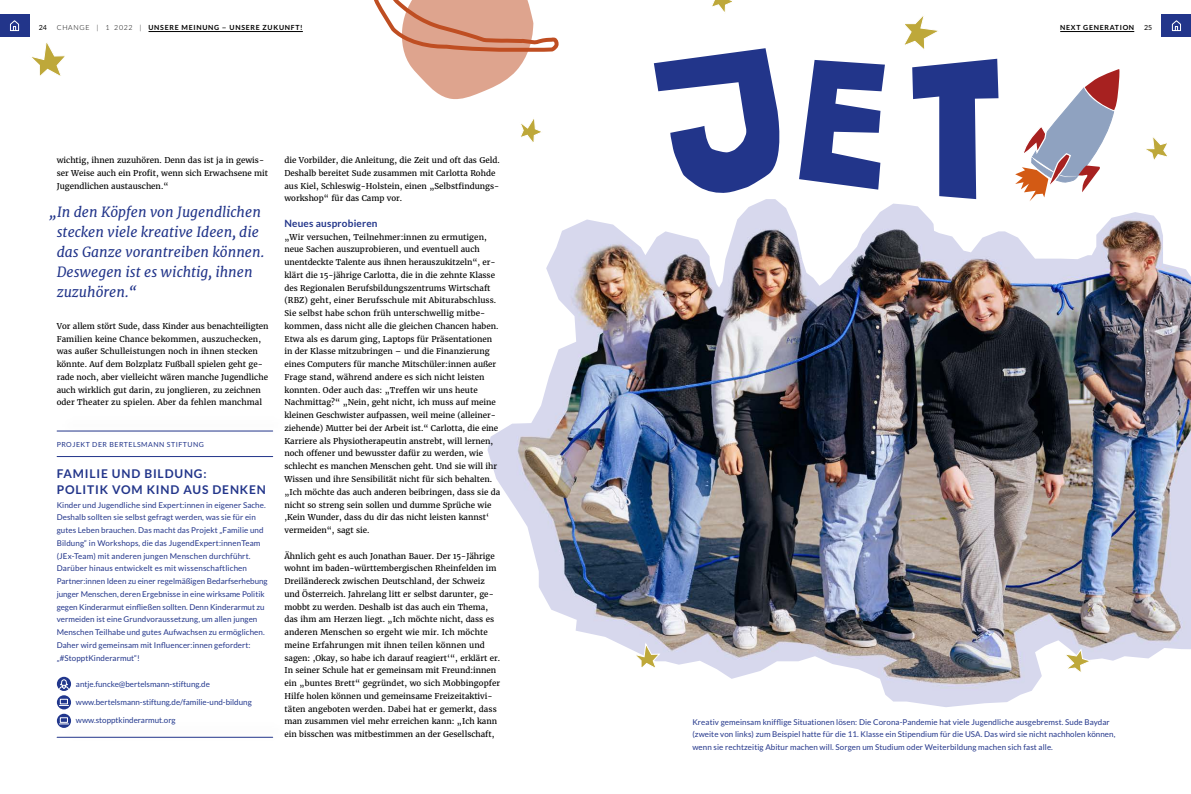
<style>
.page{position:relative;width:1191px;height:794px;background:#fff}
.page>*{position:absolute;margin:0;border:0;box-sizing:border-box;transform-origin:0 0}
.t1{font:italic 14px/20px "Merriweather";color:#22358a}
.t2{font:700 12px/16px "Lato";letter-spacing:.07em;color:#22358a}
.t3{font:700 10px "Lato";letter-spacing:.02em;color:#22358a}
.t4{font:8px/12.8px "Merriweather";color:#000}
.t5{font:8px/12.8px "Lato";letter-spacing:.01em;color:#22358a}
.t6{font:8px "Lato";color:#21378d}
.t7{font:700 7px "Lato";letter-spacing:.1em;color:#000}
.t8{font:7px "Lato";letter-spacing:.07em;color:#22358a}
.t9{font:7px "Lato";color:#000}
.s1{font-weight:300}
</style>
<div class="page">
<svg style="left:912px;top:59px;width:86px;height:140px"></svg>
<img style="left:487px;top:199px;width:704px;height:508px">
<hr style="left:57px;top:430px;width:216px;height:1px;background:#22358a">
<hr style="left:57px;top:456px;width:216px;height:1px;background:#22358a">
<div style="left:57px;top:677px;width:14px;height:14px;background:#21378d;border-radius:50%"></div>
<svg style="left:59px;top:679px;width:10px;height:11px"></svg>
<div style="left:57px;top:695px;width:14px;height:14px;background:#21378d;border-radius:50%"></div>
<svg style="left:59px;top:698px;width:10px;height:8px"></svg>
<hr style="left:57px;top:737px;width:216px;height:1px;background:#22358a">
<svg style="left:1015px;top:69px;width:105px;height:132px"></svg>
<svg style="left:654px;top:48px;width:126px;height:145px"></svg>
<svg style="left:799px;top:60px;width:86px;height:130px"></svg>
<svg style="left:374px;top:0;width:185px;height:99px"></svg>
<svg style="left:633px;top:642px;width:27px;height:27px"></svg>
<svg style="left:712px;top:0;width:20px;height:12px"></svg>
<svg style="left:1063px;top:648px;width:28px;height:26px"></svg>
<svg style="left:521px;top:119px;width:20px;height:23px"></svg>
<svg style="left:32px;top:43px;width:33px;height:33px"></svg>
<svg style="left:1146px;top:137px;width:21px;height:23px"></svg>
<svg style="left:904px;top:16px;width:34px;height:33px"></svg>
<svg style="left:57px;top:713px;width:14px;height:15px"></svg>
<svg style="left:59px;top:717px;width:10px;height:7px"></svg>
<div style="left:0;top:14px;width:29px;height:23px;background:#22358a"></div>
<svg style="left:10px;top:20px;width:9px;height:11px"></svg>
<hr style="left:148px;top:31px;width:155px;height:1px;background:#000">
<div style="left:1161px;top:14px;width:30px;height:23px;background:#22358a"></div>
<svg style="left:1171px;top:20px;width:10px;height:11px"></svg>
<hr style="left:1060px;top:31px;width:74px;height:1px;background:#000">
<p class="t9" style="left:39px;top:23px;width:10px">24</p>
<p class="t7" style="left:57px;top:23px;width:248px"><span class="s1">CHANGE | 1 2022 |</span> UNSERE MEINUNG – UNSERE ZUKUNFT!</p>
<p class="t7" style="left:1060px;top:23px;width:76px">NEXT GENERATION</p>
<p class="t9" style="left:1144px;top:23px;width:10px">25</p>
<p class="t4" style="left:57px;top:154px;width:213px">wichtig, ihnen zuzuhören. Denn das ist ja in gewis&shy;ser Weise auch ein Profit, wenn sich Erwachsene mit<br>Jugendlichen austauschen.“</p>
<h1 class="t1" style="left:57px;top:202px;width:209px;text-indent:-8px">„In den Köpfen von Jugendlichen stecken viele kreative Ideen, die das Ganze vorantreiben können.<br>Deswegen ist es wichtig, ihnen zuzuhören.“</h1>
<p class="t4" style="left:57px;top:319px;width:213px">Vor allem stört Sude, dass Kinder aus benachteiligten Familien keine Chance bekommen, auszuchecken, was außer Schulleistungen noch in ihnen stecken könnte. Auf dem Bolzplatz Fußball spielen geht ge&shy;rade noch, aber vielleicht wären manche Jugendliche auch wirklich gut darin, zu jonglieren, zu zeichnen oder Theater zu spielen. Aber da fehlen manchmal</p>
<p class="t8" style="left:57px;top:440px;width:149px">PROJEKT DER BERTELSMANN STIFTUNG</p>
<h2 class="t2" style="left:57px;top:466px;width:211px">FAMILIE UND BILDUNG:<br>POLITIK VOM KIND AUS DENKEN</h2>
<p class="t5" style="left:57px;top:498px;width:212px">Kinder und Jugendliche sind Expert:innen in eigener Sache.<br>Deshalb sollten sie selbst gefragt werden, was sie für ein gutes Leben brauchen. Das macht das Projekt „Familie und Bildung“ in Workshops, die das JugendExpert:innenTeam (JEx-Team) mit anderen jungen Menschen durchführt.<br>Darüber hinaus entwickelt es mit wissenschaftlichen Partner:innen Ideen zu einer regelmäßigen Bedarfserhebung junger Menschen, deren Ergebnisse in eine wirksame Politik gegen Kinderarmut einfließen sollten. Denn Kinderarmut zu vermeiden ist eine Grundvoraussetzung, um allen jungen Menschen Teilhabe und gutes Aufwachsen zu ermöglichen.<br>Daher wird gemeinsam mit Influencer:innen gefordert: „#StopptKinderarmut“!</p>
<p class="t6" style="left:76px;top:680px;width:135px">antje.funcke@bertelsmann-stiftung.de</p>
<p class="t6" style="left:76px;top:698px;width:177px">www.bertelsmann-stiftung.de/familie-und-bildung</p>
<p class="t6" style="left:76px;top:716px;width:101px">www.stopptkinderarmut.org</p>
<p class="t4" style="left:284px;top:154px;width:217px">die Vorbilder, die Anleitung, die Zeit und oft das Geld.<br>Deshalb bereitet Sude zusammen mit Carlotta Rohde aus Kiel, Schleswig-Holstein, einen „Selbstfindungs&shy;workshop“ für das Camp vor.</p>
<p class="t3" style="left:284px;top:217px;width:95px">Neues ausprobieren</p>
<p class="t4" style="left:284px;top:230px;width:217px">„Wir versuchen, Teilnehmer:innen zu ermutigen, neue Sachen auszuprobieren, und eventuell auch unentdeckte Talente aus ihnen herauszukitzeln“, er&shy;klärt die 15-jährige Carlotta, die in die zehnte Klasse des Regionalen Berufsbildungszentrums Wirtschaft (RBZ) geht, einer Berufsschule mit Abiturabschluss.<br>Sie selbst habe schon früh unterschwellig mitbe&shy;kommen, dass nicht alle die gleichen Chancen haben.<br>Etwa als es darum ging, Laptops für Präsentationen in der Klasse mitzubringen – und die Finanzierung eines Computers für manche Mitschüler:innen außer Frage stand, während andere es sich nicht leisten konnten. Oder auch das: „Treffen wir uns heute Nachmittag?“ „Nein, geht nicht, ich muss auf meine kleinen Geschwister aufpassen, weil meine (alleiner&shy;ziehende) Mutter bei der Arbeit ist.“ Carlotta, die eine Karriere als Physiotherapeutin anstrebt, will lernen, noch offener und bewusster dafür zu werden, wie schlecht es manchen Menschen geht. Und sie will ihr Wissen und ihre Sensibilität nicht für sich behalten. „Ich möchte das auch anderen beibringen, dass sie da nicht so streng sein sollen und dumme Sprüche wie ,Kein Wunder, dass du dir das nicht leisten kannst‘ vermeiden“, sagt sie.</p>
<p class="t4" style="left:284px;top:549px;width:217px">Ähnlich geht es auch Jonathan Bauer. Der 15-Jährige wohnt im baden-württembergischen Rheinfelden im Dreiländereck zwischen Deutschland, der Schweiz und Österreich. Jahrelang litt er selbst darunter, ge&shy;mobbt zu werden. Deshalb ist das auch ein Thema, das ihm am Herzen liegt. „Ich möchte nicht, dass es anderen Menschen so ergeht wie mir. Ich möchte meine Erfahrungen mit ihnen teilen können und sagen: ,Okay, so habe ich darauf reagiert‘“, erklärt er.<br>In seiner Schule hat er gemeinsam mit Freund:innen ein „buntes Brett“ gegründet, wo sich Mobbingopfer Hilfe holen können und gemeinsame Freizeitaktivi&shy;täten angeboten werden. Dabei hat er gemerkt, dass man zusammen viel mehr erreichen kann: „Ich kann ein bisschen was mitbestimmen an der Gesellschaft,</p>
<p class="t5" style="left:692px;top:715px;width:424px">Kreativ gemeinsam knifflige Situationen lösen: Die Corona-Pandemie hat viele Jugendliche ausgebremst. Sude Baydar (zweite von links) zum Beispiel hatte für die 11. Klasse ein Stipendium für die USA. Das wird sie nicht nachholen können, wenn sie rechtzeitig Abitur machen will. Sorgen um Studium oder Weiterbildung machen sich fast alle.</p>
</div>
